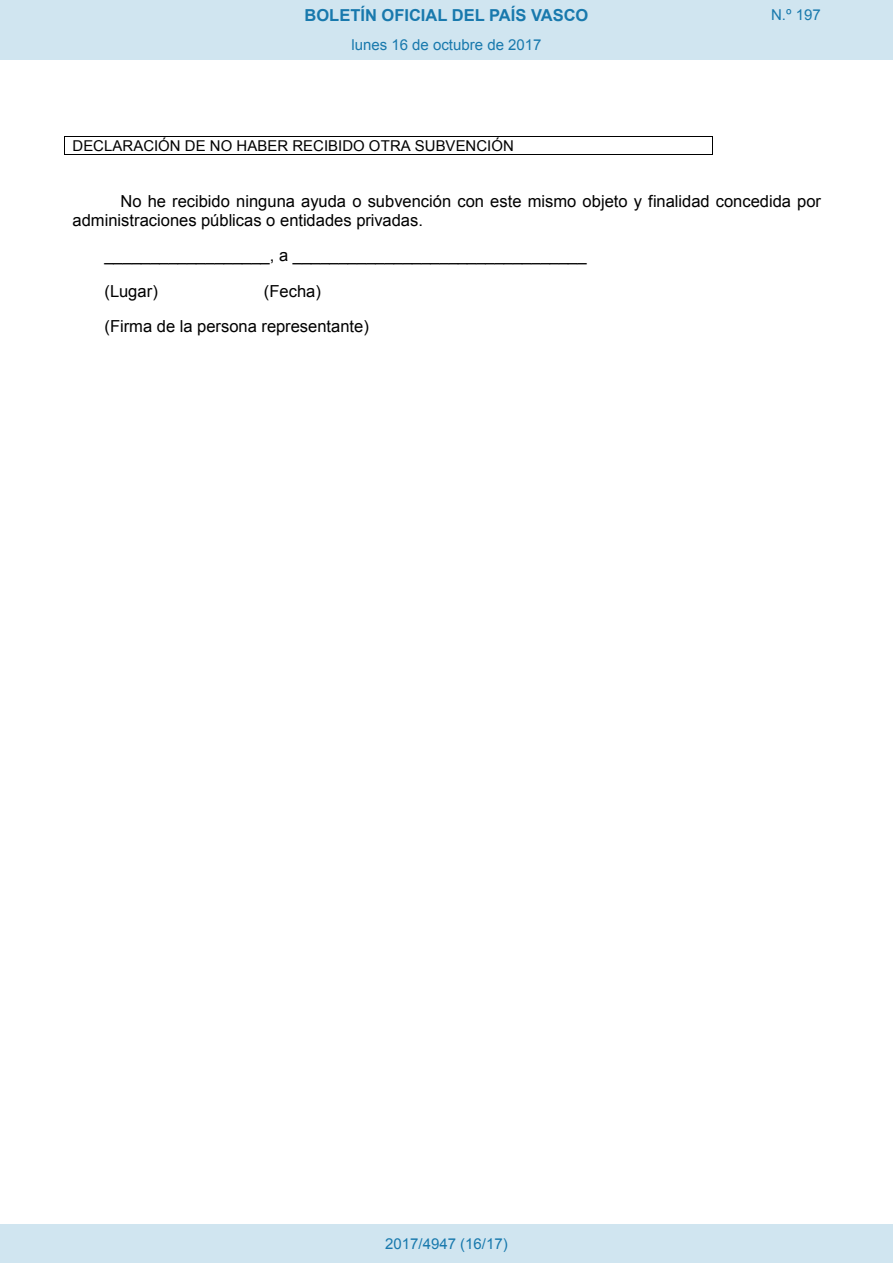
<style>
.page{position:relative;width:893px;height:1263px;background:#fff}
.page>*{position:absolute;margin:0;border:0;box-sizing:border-box;transform-origin:0 0}
.t1{font:16.5px/18.9px "Arial";color:#000}
.t2{font:700 16.5px "Arial";color:#1879ad}
.Paginacion_Centro{font:15px "Arial";color:#1879ad}
.t3{font:15px "Arial";color:#000}
</style>
<div class="page">
<hr style="left:65px;top:136px;width:647px;height:1px;background:#000">
<svg style="left:64px;top:136px;width:1px;height:19px"></svg>
<hr style="left:65px;top:154px;width:647px;height:1px;background:#000">
<svg style="left:712px;top:136px;width:1px;height:19px"></svg>
<div style="left:0;top:0;width:893px;height:60px;background:#d0e5f0"></div>
<div style="left:0;top:1225px;width:893px;height:38px;background:#d0e5f0"></div>
<p class="t2" style="left:305px;top:4px;width:285px">BOLETÍN OFICIAL DEL PAÍS VASCO</p>
<p class="Paginacion_Centro" style="left:771px;top:5px;width:51px">N.º 197</p>
<p class="Paginacion_Centro" style="left:351px;top:35px;width:192px">lunes 16 de octubre de 2017</p>
<p class="t3" style="left:73px;top:136px;width:443px">DECLARACIÓN DE NO HABER RECIBIDO OTRA SUBVENCIÓN</p>
<p class="t1" style="left:73px;top:192px;width:750px;text-indent:48px">No he recibido ninguna ayuda o subvención con este mismo objeto y finalidad concedida por administraciones públicas o entidades privadas.</p>
<p class="t1" style="left:104px;top:238px;width:484px;line-height:35.7px">__________________, a ________________________________ (Lugar)</p>
<p class="t1" style="left:104px;top:273px;width:266px;line-height:35.4px;text-indent:159px">(Fecha) (Firma de la persona representante)</p>
<p class="Paginacion_Centro" style="left:385px;top:1234px;width:124px">2017/4947 (16/17)</p>
</div>
